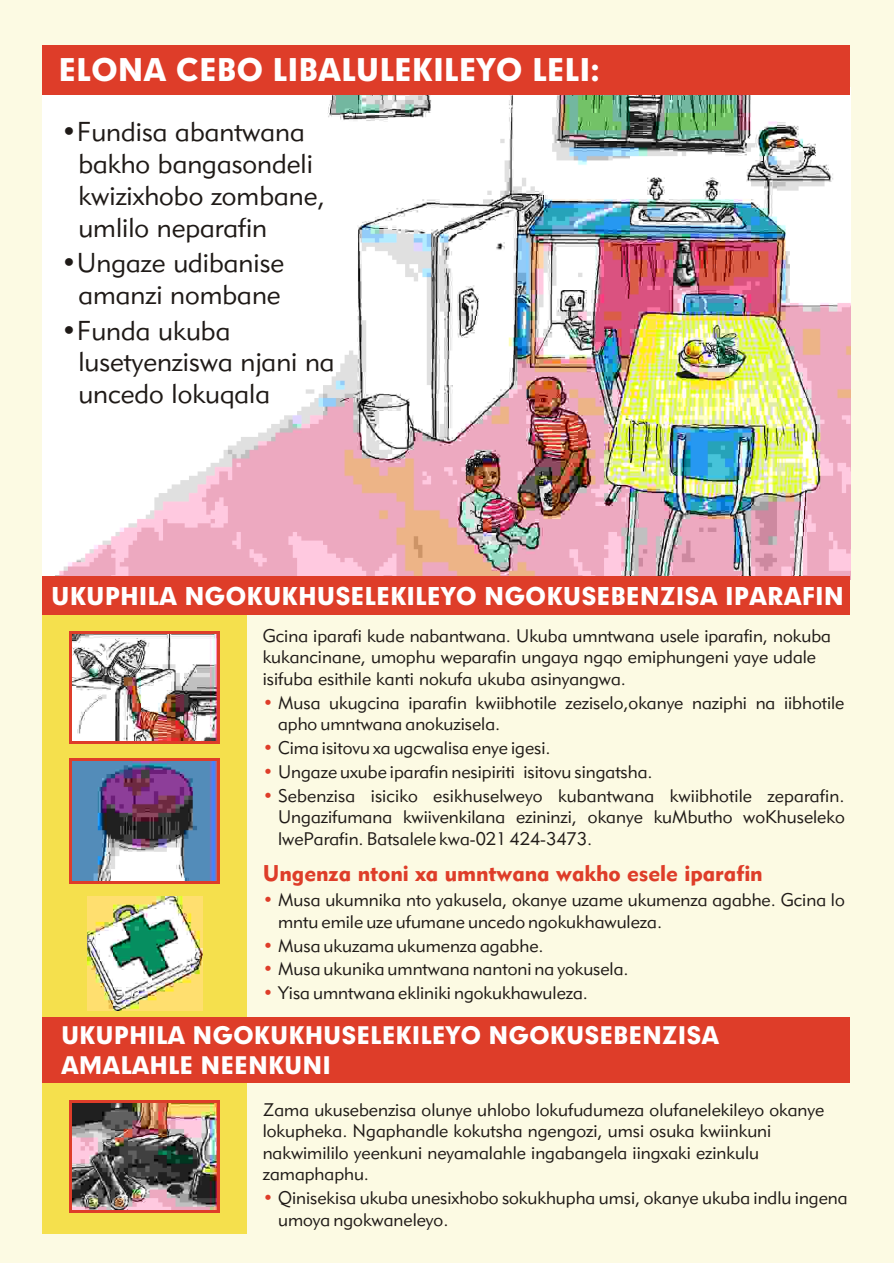
<style>
.page{position:relative;width:894px;height:1263px;background:#fcfae3}
.page>*{position:absolute;margin:0;border:0;box-sizing:border-box;transform-origin:0 0}
.t1{font:700 30px "Geometr 706 Md BT";color:#fff}
.t2{font:27px/31.7px "Geometr 415 Lt BT";color:#1f1a17}
.t3{font:700 23.55px "Geometr 706 Md BT";color:#fff}
.t4{font:700 23.25px/30.2px "Geometr 706 Md BT";color:#fff}
.t5{font:22.5px "Geometr 415 Blk BT";color:#de3d29}
.t6{font:18px/21.6px "Geometr 415 Lt BT";color:#1f1a17}
.s1{color:#de3d29}
</style>
<div class="page">
<img style="left:43px;top:95px;width:807px;height:482px">
<div style="left:43px;top:45px;width:807px;height:50px;background:#de3d29"></div>
<div style="left:43px;top:579px;width:204px;height:655px;background:#f5e04d"></div>
<div style="left:43px;top:1017px;width:807px;height:66px;background:#de3d29"></div>
<div style="left:43px;top:577px;width:807px;height:38px;background:#de3d29"></div>
<img style="left:88px;top:897px;width:114px;height:114px">
<div style="left:69px;top:759px;width:151px;height:125px;background:#de3d29"></div>
<img style="left:72px;top:762px;width:145px;height:119px">
<div style="left:69px;top:631px;width:151px;height:113px;background:#de3d29"></div>
<img style="left:72px;top:634px;width:145px;height:107px">
<div style="left:69px;top:1100px;width:151px;height:113px;background:#de3d29"></div>
<img style="left:72px;top:1103px;width:145px;height:107px">
<h1 class="t1" style="left:58px;top:58px;width:543px">ELONA CEBO LIBALULEKILEYO LELI:</h1>
<h2 class="t2" style="left:78px;top:119px;width:248px;text-indent:-17px">•Fundisa abantwana bakho bangasondeli kwizixhobo zombane, umlilo neparafin</h2>
<h2 class="t2" style="left:61px;top:249px;width:225px;text-align:center">•Ungaze udibanise amanzi nombane</h2>
<h2 class="t2" style="left:78px;top:317px;width:258px;text-indent:-17px">•Funda ukuba lusetyenziswa njani na uncedo lokuqala</h2>
<h3 class="t3" style="left:51px;top:587px;width:794px">UKUPHILA NGOKUKHUSELEKILEYO NGOKUSEBENZISA IPARAFIN</h3>
<p class="t6" style="left:263px;top:626px;width:570px">Gcina iparafi kude nabantwana. Ukuba umntwana usele iparafin, nokuba kukancinane, umophu weparafin ungaya ngqo emiphungeni yaye udale isifuba esithile kanti nokufa ukuba asinyangwa.</p>
<p class="t6" style="left:278px;top:693px;width:568px;text-indent:-15px"><span class="s1">•</span> Musa ukugcina iparafin kwiibhotile zeziselo,okanye naziphi na iibhotile apho umntwana anokuzisela.</p>
<p class="t6" style="left:263px;top:739px;width:289px"><span class="s1">•</span> Cima isitovu xa ugcwalisa enye igesi.</p>
<p class="t6" style="left:263px;top:762px;width:391px"><span class="s1">•</span> Ungaze uxube iparafin nesipiriti isitovu singatsha.</p>
<p class="t6" style="left:278px;top:786px;width:568px;text-align:justify;text-indent:-15px"><span class="s1">•</span> Sebenzisa isiciko esikhuselweyo kubantwana kwiibhotile zeparafin.<br>Ungazifumana kwiivenkilana ezininzi, okanye kuMbutho woKhuseleko lweParafin. Batsalele kwa-021 424-3473.</p>
<p class="t5" style="left:263px;top:864px;width:502px">Ungenza ntoni xa umntwana wakho esele iparafin</p>
<p class="t6" style="left:278px;top:891px;width:568px;text-indent:-15px"><span class="s1">•</span> Musa ukumnika nto yakusela, okanye uzame ukumenza agabhe. Gcina lo mntu emile uze ufumane uncedo ngokukhawuleza.</p>
<p class="t6" style="left:263px;top:936px;width:282px"><span class="s1">•</span> Musa ukuzama ukumenza agabhe.</p>
<p class="t6" style="left:263px;top:960px;width:368px"><span class="s1">•</span> Musa ukunika umntwana nantoni na yokusela.</p>
<p class="t6" style="left:263px;top:984px;width:327px"><span class="s1">•</span> Yisa umntwana ekliniki ngokukhawuleza.</p>
<p class="t4" style="left:61px;top:1022px;width:660px">UKUPHILA NGOKUKHUSELEKILEYO NGOKUSEBENZISA<br>AMALAHLE NEENKUNI</p>
<p class="t6" style="left:263px;top:1100px;width:563px">Zama ukusebenzisa olunye uhlobo lokufudumeza olufanelekileyo okanye lokupheka. Ngaphandle kokutsha ngengozi, umsi osuka kwiinkuni nakwimililo yeenkuni neyamalahle ingabangela iingxaki ezinkulu zamaphaphu.</p>
<p class="t6" style="left:278px;top:1189px;width:571px;text-indent:-15px"><span class="s1">•</span> Qinisekisa ukuba unesixhobo sokukhupha umsi, okanye ukuba indlu ingena umoya ngokwaneleyo.</p>
</div>
